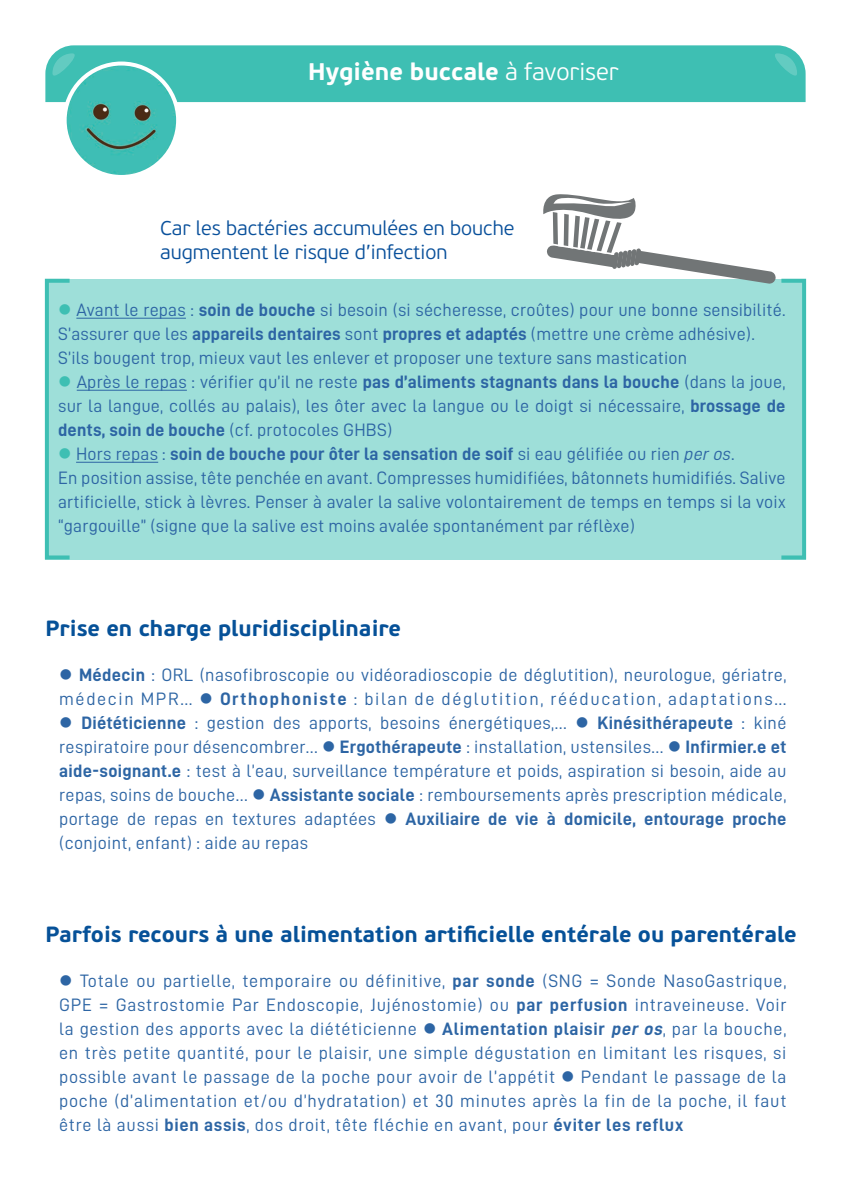
<style>
.page{position:relative;width:851px;height:1191px;background:#fff}
.page>*{position:absolute;margin:0;border:0;box-sizing:border-box;transform-origin:0 0}
.t1{font:700 24px "PF Beau Sans Pro";color:#fff}
.t2{font:700 22px "PF Beau Sans Pro";color:#065198}
.t3{font:300 20px/24px "PF Beau Sans Pro";color:#09509b}
.t4{font:18px/24px "D DIN";letter-spacing:.01em;color:#2d65a4;text-align:justify}
.t5{font:18px "D DIN Bold";letter-spacing:.01em;color:#2d65a4}
.s1{font-weight:300}
.s2{color:#3ebfb3}
.s3{font-family:"D DIN Bold"}
.s4{font-family:"D DIN"}
.s5{font-family:"D DIN Italic"}
.s6{font-family:"D DIN Bold";font-style:italic}
</style>
<div class="page">
<div style="left:45px;top:45px;width:760px;height:57px;background:#3ebfb3"></div>
<svg style="left:52px;top:53px;width:25px;height:25px"></svg>
<svg style="left:772px;top:53px;width:25px;height:25px"></svg>
<img style="left:65px;top:64px;width:113px;height:113px;border-radius:57px">
<div style="left:63px;top:62px;width:117px;height:117px;border:4px solid #fff;border-radius:50%"></div>
<div style="left:46px;top:279px;width:760px;height:280px;background:#9edfd9"></div>
<hr style="left:76px;top:318px;width:110px;height:1px;background:#2d65a4">
<hr style="left:77px;top:390px;width:110px;height:1px;background:#2d65a4">
<hr style="left:76px;top:462px;width:82px;height:1px;background:#2d65a4">
<div style="left:45px;top:279px;width:27px;height:280px;border:4px solid #3ebfb3"></div>
<div style="left:779px;top:279px;width:27px;height:280px;border:4px solid #3ebfb3"></div>
<svg style="left:543px;top:194px;width:233px;height:90px"></svg>
<h1 class="t1" style="left:308px;top:56px;width:312px">Hygiène buccale <span class="s1">à favoriser</span></h1>
<p class="t3" style="left:160px;top:216px;width:356px">Car les bactéries accumulées en bouche augmentent le risque d’infection</p>
<p class="t4" style="left:58px;top:298px;width:728px;text-align:left"><span class="s2">●</span> Avant le repas : <span class="s3">soin de bouche</span> si besoin (si sécheresse, croûtes) pour une bonne sensibilité.<br>S’assurer que les <span class="s3">appareils dentaires</span> sont <span class="s3">propres et adaptés</span> (mettre une crème adhésive).<br>S’ils bougent trop, mieux vaut les enlever et proposer une texture sans mastication</p>
<p class="t4" style="left:58px;top:370px;width:728px"><span class="s2">●</span> Après le repas : vérifier qu’il ne reste <span class="s3">pas d’aliments stagnants dans la bouche</span> (dans la joue, sur la langue, collés au palais), les ôter avec la langue ou le doigt si nécessaire, <span class="s3">brossage de dents, soin de bouche</span> (cf. protocoles GHBS)</p>
<p class="t5" style="left:58px;top:444px;width:678px"><span class="s2">●</span> <span class="s4">Hors repas :</span> soin de bouche pour ôter la sensation de soif <span class="s4">si eau gélifiée ou rien</span> <span class="s5">per os</span><span class="s4">.</span></p>
<p class="t4" style="left:58px;top:466px;width:728px">En position assise, tête penchée en avant. Compresses humidifiées, bâtonnets humidifiés. Salive artificielle, stick à lèvres. Penser à avaler la salive volontairement de temps en temps si la voix “gargouille” (signe que la salive est moins avalée spontanément par réflèxe)</p>
<p class="t2" style="left:45px;top:615px;width:357px">Prise en charge pluridisciplinaire</p>
<p class="t4" style="left:59px;top:663px;width:728px">● <span class="s3">Médecin</span> : ORL (nasofibroscopie ou vidéoradioscopie de déglutition), neurologue, gériatre, médecin MPR… ● <span class="s3">Orthophoniste</span> : bilan de déglutition, rééducation, adaptations…</p>
<p class="t4" style="left:59px;top:711px;width:728px">● <span class="s3">Diététicienne</span> : gestion des apports, besoins énergétiques,… ● <span class="s3">Kinésithérapeute</span> : kiné respiratoire pour désencombrer… ● <span class="s3">Ergothérapeute</span> : installation, ustensiles… ● <span class="s3">Infirmier.e et aide-soignant.e</span> : test à l’eau, surveillance température et poids, aspiration si besoin, aide au repas, soins de bouche… ● <span class="s3">Assistante sociale</span> : remboursements après prescription médicale,</p>
<p class="t5" style="left:59px;top:809px;width:728px"><span class="s4">portage de repas en textures adaptées</span> ● Auxiliaire de vie à domicile, entourage proche</p>
<p class="t4" style="left:59px;top:831px;width:250px">(conjoint, enfant) : aide au repas</p>
<p class="t2" style="left:45px;top:920px;width:752px">Parfois recours à une alimentation artificielle entérale ou parentérale</p>
<p class="t4" style="left:59px;top:968px;width:728px">● Totale ou partielle, temporaire ou définitive, <span class="s3">par sonde</span> (SNG = Sonde NasoGastrique, GPE = Gastrostomie Par Endoscopie, Jujénostomie) ou <span class="s3">par perfusion</span> intraveineuse. Voir la gestion des apports avec la diététicienne ● <span class="s3">Alimentation plaisir</span> <span class="s6">per os</span>, par la bouche, en très petite quantité, pour le plaisir, une simple dégustation en limitant les risques, si possible avant le passage de la poche pour avoir de l’appétit ● Pendant le passage de la poche (d’alimentation et/ou d’hydratation) et 30 minutes après la fin de la poche, il faut être là aussi <span class="s3">bien assis</span>, dos droit, tête fléchie en avant, pour <span class="s3">éviter les reflux</span></p>
</div>
